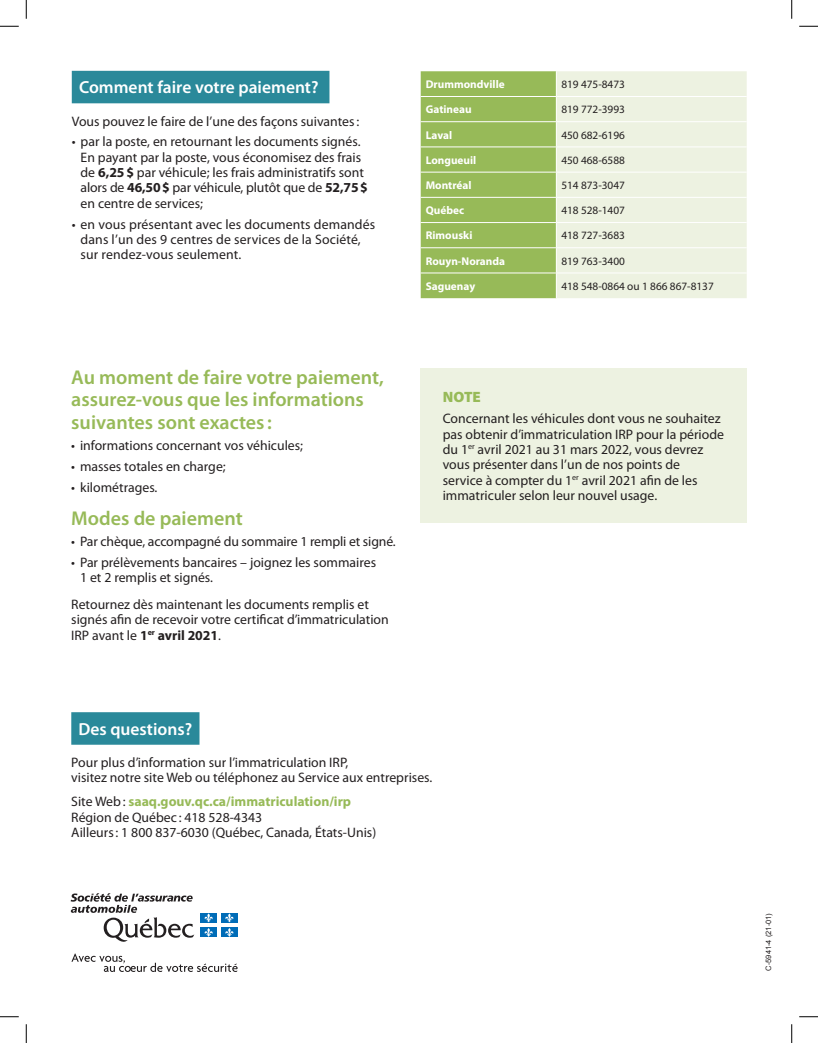
<style>
.page{position:relative;width:818px;height:1043px;background:#fff}
.page>*{position:absolute;margin:0;border:0;box-sizing:border-box;transform-origin:0 0}
.t1{font:600 20px/22.5px "Myriad Pro";color:#97ba58}
.t2{font:600 17.5px "Myriad Pro";color:#fff}
.t3{font:900 15px "Myriad Pro";color:#97ba58}
.t4{font:13.75px/15.4px "Myriad Pro";color:#231f20}
.t5{font:11.25px "Myriad Pro";color:#231f20}
.t6{font:700 11.25px "Myriad Pro";color:#fff}
.t7{font:7.5px "Arial";color:#231f20}
.s1{font-weight:700}
.s2{font-weight:700;color:#97ba58}
</style>
<div class="page">
<div style="left:72px;top:71px;width:257px;height:32px;background:#2a899a"></div>
<div style="left:557px;top:71px;width:189px;height:227px;background:#edf2e1"></div>
<hr style="left:556px;top:96px;width:190px;height:1px;background:#fff">
<hr style="left:556px;top:121px;width:190px;height:1px;background:#fff">
<hr style="left:556px;top:146px;width:190px;height:1px;background:#fff">
<hr style="left:556px;top:172px;width:190px;height:1px;background:#fff">
<hr style="left:556px;top:197px;width:190px;height:1px;background:#fff">
<hr style="left:556px;top:222px;width:190px;height:1px;background:#fff">
<hr style="left:556px;top:247px;width:190px;height:1px;background:#fff">
<hr style="left:556px;top:272px;width:190px;height:1px;background:#fff">
<svg style="left:420px;top:71px;width:137px;height:227px;background:#9cbd60"></svg>
<svg style="left:71px;top:893px;width:123px;height:49px"></svg>
<div style="left:200px;top:912px;width:17px;height:10px;background:#006cb7"></div>
<svg style="left:204px;top:913px;width:9px;height:9px"></svg>
<div style="left:221px;top:912px;width:16px;height:10px;background:#006cb7"></div>
<svg style="left:225px;top:913px;width:9px;height:9px"></svg>
<div style="left:200px;top:927px;width:17px;height:10px;background:#006cb7"></div>
<svg style="left:204px;top:928px;width:9px;height:8px"></svg>
<div style="left:221px;top:927px;width:16px;height:10px;background:#006cb7"></div>
<svg style="left:225px;top:928px;width:9px;height:8px"></svg>
<svg style="left:71px;top:953px;width:166px;height:19px"></svg>
<div style="left:71px;top:712px;width:128px;height:32px;background:#2a899a"></div>
<div style="left:420px;top:368px;width:327px;height:155px;background:#edf2e1"></div>
<svg style="left:0;top:25px;width:19px;height:2px"></svg>
<svg style="left:799px;top:25px;width:19px;height:2px"></svg>
<svg style="left:0;top:1016px;width:19px;height:1px"></svg>
<svg style="left:799px;top:1016px;width:19px;height:1px"></svg>
<svg style="left:25px;top:0;width:2px;height:19px"></svg>
<svg style="left:25px;top:1024px;width:2px;height:18px"></svg>
<svg style="left:791px;top:0;width:1px;height:19px"></svg>
<svg style="left:791px;top:1024px;width:1px;height:18px"></svg>
<p class="t2" style="left:79px;top:78px;width:241px">Comment faire votre paiement?</p>
<p class="t4" style="left:72px;top:113px;width:289px">Vous pouvez le faire de l’une des façons suivantes:</p>
<p class="t4" style="left:81px;top:134px;width:288px;text-indent:-9px">• par la poste, en retournant les documents signés.<br>En payant par la poste, vous économisez des frais de <span class="s1">6,25$</span> par véhicule; les frais administratifs sont alors de <span class="s1">46,50$</span> par véhicule, plutôt que de <span class="s1">52,75$ </span>en centre de services;</p>
<p class="t4" style="left:81px;top:217px;width:296px;text-indent:-9px">• en vous présentant avec les documents demandés dans l’un des 9 centres de services de la Société, sur rendez-vous seulement.</p>
<h1 class="t1" style="left:71px;top:366px;width:314px">Au moment de faire votre paiement, assurez-vous que les informations suivantes sont exactes :</h1>
<p class="t4" style="left:71px;top:437px;width:233px">• informations concernant vos véhicules;</p>
<p class="t4" style="left:71px;top:458px;width:156px">• masses totales en charge;</p>
<p class="t4" style="left:71px;top:479px;width:88px">• kilométrages.</p>
<h1 class="t1" style="left:71px;top:507px;width:173px">Modes de paiement</h1>
<p class="t4" style="left:71px;top:534px;width:326px">• Par chèque, accompagné du sommaire 1 rempli et signé.</p>
<p class="t4" style="left:80px;top:555px;width:297px;text-indent:-9px">• Par prélèvements bancaires – joignez les sommaires<br>1 et 2 remplis et signés.</p>
<p class="t4" style="left:71px;top:597px;width:319px">Retournez dès maintenant les documents remplis et signés afin de recevoir votre certificat d’immatriculation<br>IRP avant le <span class="s1">1</span><sup>er</sup> <span class="s1">avril 2021</span>.</p>
<p class="t6" style="left:425px;top:78px;width:81px">Drummondville</p>
<p class="t5" style="left:561px;top:78px;width:65px">819 475-8473</p>
<p class="t6" style="left:425px;top:103px;width:47px">Gatineau</p>
<p class="t5" style="left:561px;top:103px;width:65px">819 772-3993</p>
<p class="t6" style="left:425px;top:128px;width:28px">Laval</p>
<p class="t5" style="left:561px;top:129px;width:65px">450 682-6196</p>
<p class="t6" style="left:425px;top:154px;width:52px">Longueuil</p>
<p class="t5" style="left:561px;top:154px;width:65px">450 468-6588</p>
<p class="t6" style="left:425px;top:179px;width:47px">Montréal</p>
<p class="t5" style="left:561px;top:179px;width:65px">514 873-3047</p>
<p class="t6" style="left:425px;top:204px;width:40px">Québec</p>
<p class="t5" style="left:561px;top:204px;width:65px">418 528-1407</p>
<p class="t6" style="left:425px;top:229px;width:48px">Rimouski</p>
<p class="t5" style="left:561px;top:229px;width:65px">418 727-3683</p>
<p class="t6" style="left:425px;top:254px;width:81px">Rouyn-Noranda</p>
<p class="t5" style="left:561px;top:255px;width:65px">819 763-3400</p>
<p class="t6" style="left:425px;top:280px;width:51px">Saguenay</p>
<p class="t5" style="left:561px;top:280px;width:154px">418 548-0864 ou 1 866 867-8137</p>
<p class="t3" style="left:443px;top:389px;width:39px">NOTE</p>
<p class="t4" style="left:442px;top:411px;width:283px">Concernant les véhicules dont vous ne souhaitez pas obtenir d’immatriculation IRP pour la période du 1<sup>er</sup> avril 2021 au 31 mars 2022, vous devrez vous présenter dans l’un de nos points de<br>service à compter du 1<sup>er</sup> avril 2021 afin de les immatriculer selon leur nouvel usage.</p>
<p class="t2" style="left:78px;top:719px;width:115px">Des questions?</p>
<p class="t4" style="left:71px;top:755px;width:362px">Pour plus d’information sur l’immatriculation IRP,<br>visitez notre site Web ou téléphonez au Service aux entreprises.</p>
<p class="t4" style="left:71px;top:793px;width:306px">Site Web: <span class="s2">saaq.gouv.qc.ca/immatriculation/irp<br></span>Région de Québec : 418 528-4343<br>Ailleurs: 1 800 837-6030 (Québec, Canada, États-Unis)</p>
<p class="t7" style="left:763px;top:970px;width:59px;rotate:-90deg">C-5941-4 (21-01)</p>
</div>
